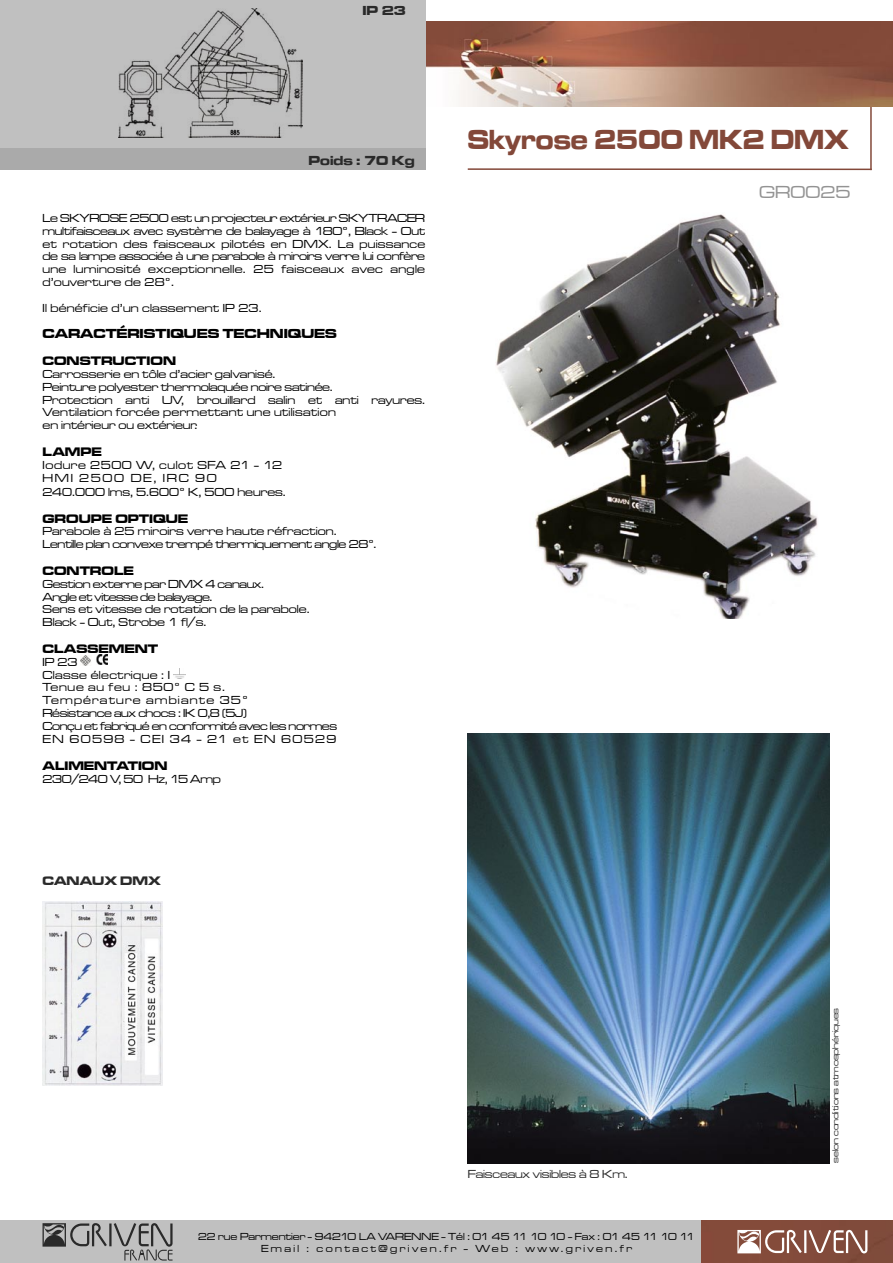
<style>
.page{position:relative;width:893px;height:1263px;background:#fff}
.page>*{position:absolute;margin:0;border:0;box-sizing:border-box;transform-origin:0 0}
.t1{font:28.5px "Microgramma D Bold Exte";color:#834839;scale:.86 1}
.t2{font:18px "Microgramma D Medi Exte";color:#939393}
.t3{font:13.5px "Microgramma D Bold Exte";color:#000}
.t4{font:13.5px "Microgramma D Bold Exte";color:#2a2a2a}
.t5{font:12.75px "Microgramma D Bold Exte";color:#000}
.t6{font:12.75px "Microgramma D Bold Exte";color:#2a2a2a}
.t7{font:12px/12.8px "Microgramma D Medi Exte";color:#000;text-align:justify}
.t8{font:12px "Microgramma D Medi Exte";letter-spacing:-.03em;color:#000}
.t9{font:12px "Microgramma D Medi Exte";letter-spacing:-.02em;color:#000}
.t10{font:12px "Microgramma D Medi Exte";letter-spacing:.025em;color:#000}
.t11{font:12px "Microgramma D Medi Exte";letter-spacing:-.035em;color:#000}
.t12{font:12px "Microgramma D Medi Exte";letter-spacing:.02em;color:#000}
.t13{font:12px "Microgramma D Medi Exte";letter-spacing:.05em;color:#000}
.t14{font:12px "Microgramma D Medi Exte";letter-spacing:-.04em;color:#000}
.t15{font:12px "Microgramma D Medi Exte";letter-spacing:.11em;color:#000}
.t16{font:12px "Microgramma D Medi Exte";letter-spacing:.1em;color:#000}
.t17{font:12px "Microgramma D Medi Exte";letter-spacing:-.01em;color:#2a2a2a}
.t18{font:12px "Microgramma D Medi Exte";letter-spacing:.06em;color:#000}
.t19{font:12px "Microgramma D Medi Exte";letter-spacing:.03em;color:#000}
.t20{font:12px "Microgramma D Medi Exte";letter-spacing:.14em;color:#000}
.t21{font:10.5px/12.6px "Microgramma D Medi Exte";color:#000;text-align:center}
.t22{font:9px "Microgramma D Medi Exte";letter-spacing:-.01em;color:#2a2a2a}
</style>
<div class="page">
<div style="left:0;top:1220px;width:893px;height:43px;background:#c0c0c0"></div>
<div style="left:702px;top:1220px;width:190px;height:43px;background:#834b3a"></div>
<svg style="left:43px;top:1223px;width:130px;height:37px"></svg>
<svg style="left:737px;top:1230px;width:130px;height:23px;background:#ad887e"></svg>
<hr style="left:870px;top:69px;width:2px;height:101px;background:#834839">
<hr style="left:468px;top:168px;width:404px;height:2px;background:#834839">
<img style="left:425px;top:21px;width:468px;height:85px">
<div style="left:0;top:0;width:425px;height:149px;background:#c0c0c0"></div>
<svg style="left:80px;top:655px;width:28px;height:11px"></svg>
<svg style="left:174px;top:669px;width:11px;height:10px"></svg>
<img style="left:118px;top:9px;width:185px;height:128px">
<div style="left:0;top:149px;width:425px;height:21px;background:#aaa"></div>
<img style="left:468px;top:733px;width:361px;height:430px">
<img style="left:496px;top:214px;width:322px;height:405px">
<img style="left:43px;top:901px;width:120px;height:184px">
<p class="t4" style="left:362px;top:2px;width:45px">IP 23</p>
<p class="t4" style="left:309px;top:151px;width:108px">Poids : 70 Kg</p>
<p class="t7" style="left:43px;top:211px;width:384px">Le SKYROSE 2500 est un projecteur extérieur SKYTRACER multifaisceaux avec système de balayage à 180°, Black - Out et rotation des faisceaux pilotés en DMX. La puissance de sa lampe associée à une parabole à miroirs verre lui confère une luminosité exceptionnelle. 25 faisceaux avec angle d’ouverture de 28°.</p>
<p class="t12" style="left:43px;top:300px;width:221px">Il bénéficie d’un classement IP 23.</p>
<p class="t3" style="left:43px;top:325px;width:296px">CARACTÉRISTIQUES TECHNIQUES</p>
<p class="t5" style="left:43px;top:352px;width:135px">CONSTRUCTION</p>
<p class="t7" style="left:43px;top:367px;width:234px">Carrosserie en tôle d’acier galvanisé.</p>
<p class="t9" style="left:43px;top:379px;width:292px">Peinture polyester thermolaquée noire satinée.</p>
<p class="t7" style="left:43px;top:393px;width:384px">Protection anti UV, brouillard salin et anti rayures.</p>
<p class="t10" style="left:43px;top:405px;width:295px">Ventilation forcée permettant une utilisation</p>
<p class="t7" style="left:43px;top:418px;width:156px">en intérieur ou extérieur.</p>
<p class="t5" style="left:43px;top:443px;width:61px">LAMPE</p>
<p class="t13" style="left:43px;top:457px;width:241px">Iodure 2500 W, culot SFA 21 - 12</p>
<p class="t20" style="left:43px;top:470px;width:176px">HMI 2500 DE, IRC 90</p>
<p class="t7" style="left:43px;top:485px;width:245px">240.000 lms, 5.600° K, 500 heures.</p>
<p class="t5" style="left:43px;top:510px;width:147px">GROUPE OPTIQUE</p>
<p class="t7" style="left:43px;top:525px;width:296px">Parabole à 25 miroirs verre haute réfraction.</p>
<p class="t8" style="left:43px;top:536px;width:335px">Lentille plan convexe trempé thermiquement angle 28°.</p>
<p class="t5" style="left:43px;top:562px;width:93px">CONTROLE</p>
<p class="t8" style="left:43px;top:576px;width:223px">Gestion externe par DMX 4 canaux.</p>
<p class="t14" style="left:43px;top:589px;width:171px">Angle et vitesse de balayage.</p>
<p class="t7" style="left:43px;top:603px;width:269px">Sens et vitesse de rotation de la parabole.</p>
<p class="t7" style="left:43px;top:615px;width:165px">Black - Out, Strobe 1 fl/s.</p>
<p class="t5" style="left:43px;top:640px;width:117px">CLASSEMENT</p>
<p class="t7" style="left:43px;top:655px;width:36px">IP 23</p>
<p class="t19" style="left:43px;top:667px;width:129px">Classe électrique : I</p>
<p class="t18" style="left:43px;top:680px;width:184px">Tenue au feu : 850° C 5 s.</p>
<p class="t16" style="left:43px;top:692px;width:207px">Température ambiante 35°</p>
<p class="t8" style="left:43px;top:705px;width:206px">Résistance aux chocs : IK 0,8 (5J)</p>
<p class="t11" style="left:43px;top:718px;width:296px">Conçu et fabriqué en conformité avec les normes</p>
<p class="t15" style="left:43px;top:731px;width:295px">EN 60598 - CEI 34 - 21 et EN 60529</p>
<p class="t5" style="left:43px;top:757px;width:126px">ALIMENTATION</p>
<p class="t8" style="left:43px;top:771px;width:180px">230/240 V, 50 Hz, 15 Amp</p>
<p class="t6" style="left:43px;top:872px;width:120px">CANAUX DMX</p>
<p class="t1" style="left:468px;top:121px;width:444px">Skyrose 2500 MK2 DMX</p>
<p class="t2" style="left:759px;top:181px;width:93px">GR0025</p>
<p class="t17" style="left:468px;top:1166px;width:161px">Faisceaux visibles à 8 Km.</p>
<p class="t22" style="left:830px;top:1163px;width:156px;rotate:-90deg">selon conditions atmosphériques</p>
<p class="t21" style="left:198px;top:1229px;width:498px">22 rue Parmentier - 94210 LA VARENNE - Tél : 01 45 11 10 10 - Fax : 01 45 11 10 11<br>Email : contact@griven.fr - Web : www.griven.fr</p>
</div>
